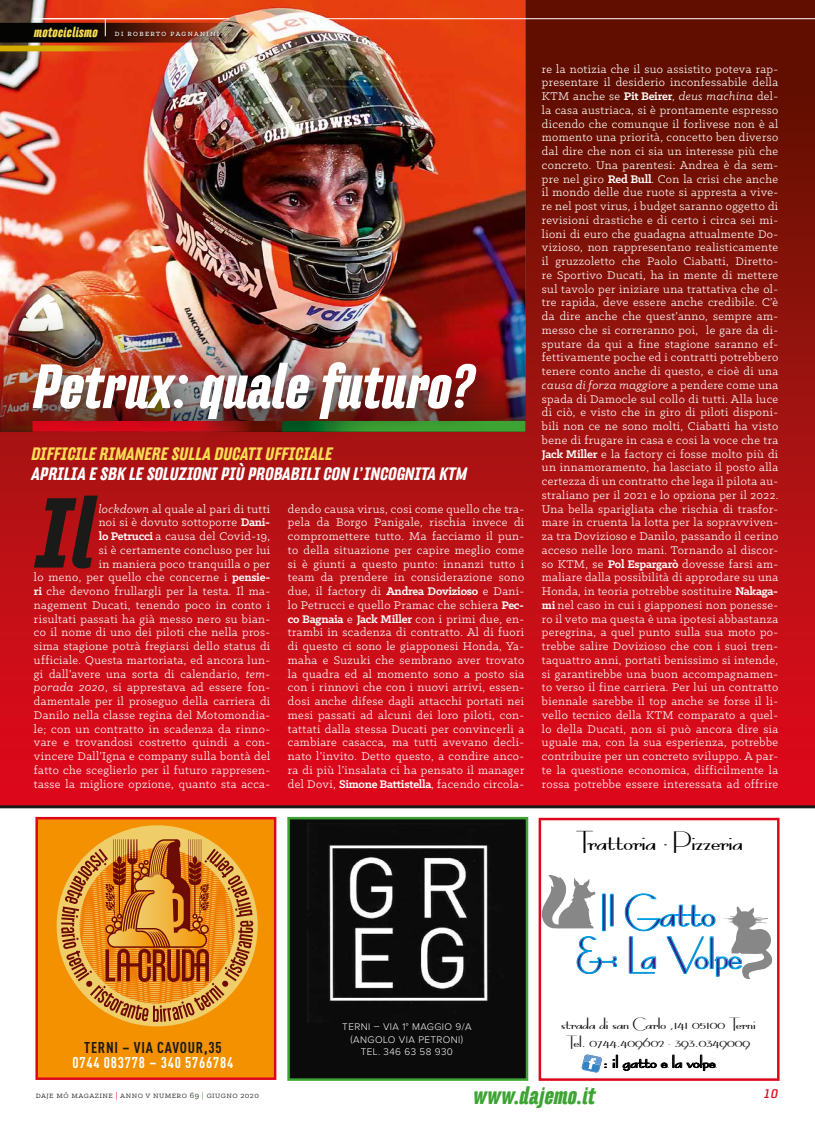
<style>
.page{position:relative;width:815px;height:1134px;background:#fff}
.page>*{position:absolute;margin:0;border:0;box-sizing:border-box;transform-origin:0 0}
.t1{font:italic 700 96px "Hydra";color:#1a1a18}
.t2{font:italic 700 60.62px "Hydra";letter-spacing:-.015em;color:#fff}
.t3{font:40.38px/42.5px "Bernardo Moda Contrast";color:#2f2483;text-align:center;scale:.93 1}
.t4{font:24.5px "Bernardo Moda Contrast";color:#000}
.t5{font:italic 700 23.75px "Hydra";color:#3da434}
.t6{font:italic 700 17.5px "Hydra";letter-spacing:-.005em;color:#fff}
.t7{font:italic 700 17.5px "Hydra";letter-spacing:-.005em;color:#f8dc55}
.t8{font:15.88px "Bernardo Moda Contrast";color:#000;scale:1.12 1}
.t9{font:700 15.5px "DIN Cond";letter-spacing:.05em;color:#fff}
.t10{font:700 15.5px "DIN Cond";letter-spacing:.05em;color:#1a1a18}
.t11{font:14.62px/18.5px "Bernardo Moda Contrast";color:#1a1a18;text-align:center;scale:1.04 1}
.t12{font:italic 700 13.75px "Hydra";letter-spacing:.005em;color:#f8dc55}
.t13{font:12.5px/13.8px "Klinic Slab";letter-spacing:.03em;color:#fff;text-align:justify}
.t14{font:italic 700 12.5px "Hydra Text";color:#dc071a}
.t15{font:300 10px/12.5px "Proxima Nova";letter-spacing:.04em;color:#fff;text-align:center}
.t16{font:8.75px "Klinic Slab";letter-spacing:.05em;color:#1a1a18}
.t17{font:500 6.88px "Klinic Slab";letter-spacing:.2em;color:#fff}
.s1{font-style:italic}
.s2{font-weight:700}
.s3{font-size:23.88px}
.s4{color:#dc071a}
.s5{color:#3da434}
</style>
<div class="page">
<div style="left:289px;top:818px;width:238px;height:261px;background:#0b0b0b"></div>
<img style="left:307px;top:823px;width:181px;height:199px">
<div style="left:287px;top:817px;width:241px;height:264px;border:2px solid #3da434"></div>
<div style="left:0;top:0;width:815px;height:805px;background:linear-gradient(to bottom,#561100,#e60d1e)"></div>
<hr style="left:0;top:805px;width:815px;height:3px;background:#1a1a18">
<img style="left:0;top:0;width:526px;height:289px">
<img style="left:0;top:19px;width:253px;height:32px">
<div style="left:114px;top:31px;width:107px;height:8px;background:#1a1a18;opacity:.75"></div>
<img style="left:0;top:289px;width:526px;height:143px">
<svg style="left:500px;top:421px;width:26px;height:11px"></svg>
<div style="left:24px;top:353px;width:476px;height:90px;background:#1a1a18;opacity:.6"></div>
<div style="left:37px;top:818px;width:238px;height:261px;background:#f39100"></div>
<div style="left:57px;top:825px;width:201px;height:201px;background:#efcd69;border-radius:101px"></div>
<svg style="left:61px;top:839px;width:192px;height:183px"></svg>
<div style="left:35px;top:817px;width:241px;height:263px;border:2px solid #dc071a"></div>
<svg style="left:542px;top:875px;width:231px;height:197px"></svg>
<div style="left:539px;top:818px;width:241px;height:263px;border:2px solid #dc071a"></div>
<hr style="left:33px;top:18px;width:196px;height:1px;background:#fff">
<hr style="left:326px;top:18px;width:489px;height:1px;background:#fff">
<p class="t12" style="left:34px;top:24px;width:65px">motociclismo</p>
<p class="t17" style="left:115px;top:29px;width:106px">DI ROBERTO PAGNANINI</p>
<h2 class="t2" style="left:33px;top:349px;width:445px">Petrux: quale futuro?</h2>
<h3 class="t7" style="left:32px;top:442px;width:302px">DIFFICILE RIMANERE SULLA DUCATI UFFICIALE</h3>
<h3 class="t6" style="left:32px;top:462px;width:437px">APRILIA E SBK LE SOLUZIONI PIÙ PROBABILI CON L’INCOGNITA KTM</h3>
<h1 class="t1" style="left:36px;top:474px;width:59px">Il</h1>
<p class="t13" style="left:34px;top:501px;width:238px;text-align:right"><span class="s1">lockdown</span> al quale al pari di tutti<br>noi si è dovuto sottoporre <span class="s2">Dani-<br>lo Petrucci</span> a causa del Covid-19,<br>si è certamente concluso per lui<br>in maniera poco tranquilla o per<br>lo meno, per quello che concerne i <span class="s2">pensie&shy;ri</span> che devono frullargli per la testa. Il ma&shy;nagement Ducati, tenendo poco in conto i risultati passati ha già messo nero su bian&shy;co il nome di uno dei piloti che nella pros&shy;sima stagione potrà fregiarsi dello status di ufficiale. Questa martoriata, ed ancora lun&shy;gi dall’avere una sorta di calendario, <span class="s1">tem&shy;porada 2020</span>, si apprestava ad essere fon&shy;damentale per il proseguo della carriera di Danilo nella classe regina del Motomondia&shy;le; con un contratto in scadenza da rinno&shy;vare e trovandosi costretto quindi a con&shy;vincere Dall’Igna e company sulla bontà del fatto che sceglierlo per il futuro rappresen&shy;tasse la migliore opzione, quanto sta acca-</p>
<p class="t13" style="left:288px;top:501px;width:238px">dendo causa virus, cosi come quello che tra&shy;pela da Borgo Panigale, rischia invece di compromettere tutto. Ma facciamo il pun&shy;to della situazione per capire meglio come si è giunti a questo punto: innanzi tutto i team da prendere in considerazione sono due, il factory di <span class="s2">Andrea Dovizioso</span> e Dani&shy;lo Petrucci e quello Pramac che schiera <span class="s2">Pec&shy;co Bagnaia</span> e <span class="s2">Jack Miller</span> con i primi due, en&shy;trambi in scadenza di contratto. Al di fuori di questo ci sono le giapponesi Honda, Ya&shy;maha e Suzuki che sembrano aver trovato la quadra ed al momento sono a posto sia con i rinnovi che con i nuovi arrivi, essen&shy;dosi anche difese dagli attacchi portati nei mesi passati ad alcuni dei loro piloti, con&shy;tattati dalla stessa Ducati per convincerli a cambiare casacca, ma tutti avevano decli&shy;nato l’invito. Detto questo, a condire anco&shy;ra di più l’insalata ci ha pensato il manager del Dovi, <span class="s2">Simone Battistella</span>, facendo circola-</p>
<p class="t10" style="left:84px;top:1038px;width:139px">TERNI – VIA CAVOUR,35</p>
<p class="t9" style="left:73px;top:1053px;width:162px">0744 083778 – 340 5766784</p>
<p class="t15" style="left:342px;top:1021px;width:131px">TERNI – VIA 1° MAGGIO 9/A (ANGOLO VIA PETRONI)<br>TEL. 346 63 58 930</p>
<p class="t13" style="left:542px;top:61px;width:238px">re la notizia che il suo assistito poteva rap&shy;presentare il desiderio inconfessabile della KTM anche se <span class="s2">Pit Beirer</span>, <span class="s1">deus machina</span> del&shy;la casa austriaca, si è prontamente espresso dicendo che comunque il forlivese non è al momento una priorità, concetto ben diverso dal dire che non ci sia un interesse più che concreto. Una parentesi: Andrea è da sem&shy;pre nel giro <span class="s2">Red Bull</span>. Con la crisi che anche il mondo delle due ruote si appresta a vive&shy;re nel post virus, i budget saranno oggetto di revisioni drastiche e di certo i circa sei mi&shy;lioni di euro che guadagna attualmente Do&shy;vizioso, non rappresentano realisticamente il gruzzoletto che Paolo Ciabatti, Diretto&shy;re Sportivo Ducati, ha in mente di mettere sul tavolo per iniziare una trattativa che ol&shy;tre rapida, deve essere anche credibile. C’è da dire anche che quest’anno, sempre am&shy;messo che si correranno poi, le gare da di&shy;sputare da qui a fine stagione saranno ef&shy;fettivamente poche ed i contratti potrebbero tenere conto anche di questo, e cioè di una <span class="s1">causa di forza maggiore</span> a pendere come una spada di Damocle sul collo di tutti. Alla luce di ciò, e visto che in giro di piloti disponi&shy;bili non ce ne sono molti, Ciabatti ha visto bene di frugare in casa e cosi la voce che tra <span class="s2">Jack Miller</span> e la factory ci fosse molto più di un innamoramento, ha lasciato il posto alla certezza di un contratto che lega il pilota au&shy;straliano per il 2021 e lo opziona per il 2022.<br>Una bella sparigliata che rischia di trasfor&shy;mare in cruenta la lotta per la sopravviven&shy;za tra Dovizioso e Danilo, passando il cerino acceso nelle loro mani. Tornando al discor&shy;so KTM, se <span class="s2">Pol Espargarò</span> dovesse farsi am&shy;maliare dalla possibilità di approdare su una Honda, in teoria potrebbe sostituire <span class="s2">Nakaga&shy;mi</span> nel caso in cui i giapponesi non ponesse&shy;ro il veto ma questa è una ipotesi abbastanza peregrina, a quel punto sulla sua moto po&shy;trebbe salire Dovizioso che con i suoi tren&shy;taquattro anni, portati benissimo si intende, si garantirebbe una buon accompagnamen&shy;to verso il fine carriera. Per lui un contratto biennale sarebbe il top anche se forse il li&shy;vello tecnico della KTM comparato a quel&shy;lo della Ducati, non si può ancora dire sia uguale ma, con la sua esperienza, potrebbe contribuire per un concreto sviluppo. A par&shy;te la questione economica, difficilmente la rossa potrebbe essere interessata ad offrire</p>
<h3 class="t4" style="left:576px;top:825px;width:168px">Trattoria · <span class="s3">Pizzeria</span></h3>
<h3 class="t3" style="left:576px;top:891px;width:179px">Il Gatto &amp; La Volpe</h3>
<p class="t11" style="left:561px;top:1014px;width:189px">strada di san Carlo ,141 05100 Terni<br>Tel. 0744.409602 - 393.0349009</p>
<p class="t8" style="left:603px;top:1052px;width:102px">: il gatto e la volpe</p>
<p class="t16" style="left:36px;top:1090px;width:225px">daje mó magazine <span class="s4">|</span> anno v numero 69 <span class="s5">|</span> giugno 2020</p>
<h3 class="t5" style="left:473px;top:1080px;width:124px">www.dajemo.it</h3>
<p class="t14" style="left:764px;top:1086px;width:16px">10</p>
</div>
